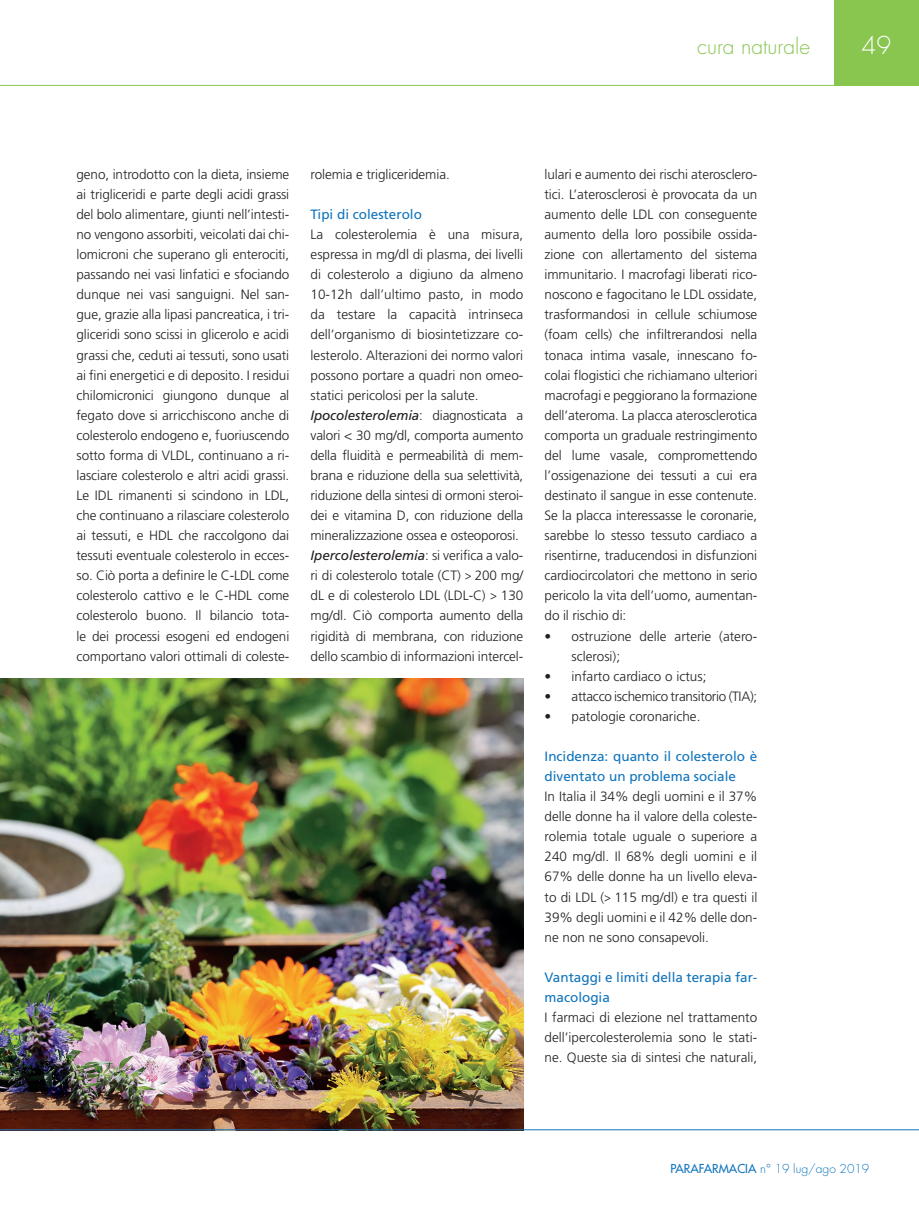
<style>
.page{position:relative;width:919px;height:1212px;background:#fff}
.page>*{position:absolute;margin:0;border:0;box-sizing:border-box;transform-origin:0 0}
.t1{font:300 24px "Futura";color:#fff}
.t2{font:300 21px "Futura";color:#89c650}
.testo{font:300 13.5px/20.1px "Frutiger";letter-spacing:-.005em;color:#231f20;text-align:justify}
.titoletto{font:13.5px/20.1px "Frutiger";color:#1074bc}
.t3{font:300 12px "Futura";color:#1074bc}
.s1{font-weight:400;font-style:italic}
.s2{font-family:"Calibri"}
.s3{font-weight:400}
</style>
<div class="page">
<div style="left:834px;top:0;width:84px;height:86px;background:#89c650"></div>
<hr style="left:0;top:85px;width:918px;height:1px;background:#89c650">
<img style="left:0;top:678px;width:523px;height:451px">
<hr style="left:0;top:1129px;width:918px;height:1px;background:#1074bc">
<h2 class="t2" style="left:697px;top:34px;width:114px">cura naturale</h2>
<h1 class="t1" style="left:861px;top:31px;width:31px">49</h1>
<p class="testo" style="left:77px;top:164px;width:214px">geno, introdotto con la dieta, insieme ai trigliceridi e parte degli acidi grassi del bolo alimentare, giunti nell’intesti&shy;no vengono assorbiti, veicolati dai chi&shy;lomicroni che superano gli enterociti, passando nei vasi linfatici e sfociando dunque nei vasi sanguigni. Nel san&shy;gue, grazie alla lipasi pancreatica, i tri&shy;gliceridi sono scissi in glicerolo e acidi grassi che, ceduti ai tessuti, sono usati ai fini energetici e di deposito. I residui chilomicronici giungono dunque al fegato dove si arricchiscono anche di colesterolo endogeno e, fuoriuscendo sotto forma di VLDL, continuano a ri&shy;lasciare colesterolo e altri acidi grassi.<br>Le IDL rimanenti si scindono in LDL, che continuano a rilasciare colesterolo ai tessuti, e HDL che raccolgono dai tessuti eventuale colesterolo in ecces&shy;so. Ciò porta a definire le C-LDL come colesterolo cattivo e le C-HDL come colesterolo buono. Il bilancio tota&shy;le dei processi esogeni ed endogeni comportano valori ottimali di coleste-</p>
<p class="testo" style="left:310px;top:164px;width:141px">rolemia e trigliceridemia.</p>
<p class="titoletto" style="left:310px;top:204px;width:113px">Tipi di colesterolo</p>
<p class="testo" style="left:310px;top:225px;width:214px">La colesterolemia è una misura, espressa in mg/dl di plasma, dei livelli di colesterolo a digiuno da almeno 10-12h dall’ultimo pasto, in modo da testare la capacità intrinseca dell’organismo di biosintetizzare co&shy;lesterolo. Alterazioni dei normo valori possono portare a quadri non omeo&shy;statici pericolosi per la salute.</p>
<p class="testo" style="left:310px;top:405px;width:214px"><span class="s1">Ipocolesterolemia</span>: diagnosticata a valori &lt; 30 mg/dl, comporta aumento della fluidità e permeabilità di mem&shy;brana e riduzione della sua selettività, riduzione della sintesi di ormoni steroi&shy;dei e vitamina D, con riduzione della mineralizzazione ossea e osteoporosi.</p>
<p class="testo" style="left:310px;top:546px;width:214px"><span class="s1">Ipercolesterolemia</span>: si verifica a valo&shy;ri di colesterolo totale (CT) <span class="s2">&gt;</span> 200 mg/ dL e di colesterolo LDL (LDL-C) <span class="s2">&gt;</span> 130 mg/dl. Ciò comporta aumento della rigidità di membrana, con riduzione dello scambio di informazioni intercel-</p>
<p class="testo" style="left:544px;top:164px;width:214px">lulari e aumento dei rischi aterosclero&shy;tici. L’aterosclerosi è provocata da un aumento delle LDL con conseguente aumento della loro possibile ossida&shy;zione con allertamento del sistema immunitario. I macrofagi liberati rico&shy;noscono e fagocitano le LDL ossidate, trasformandosi in cellule schiumose (foam cells) che infiltrerandosi nella tonaca intima vasale, innescano fo&shy;colai flogistici che richiamano ulteriori macrofagi e peggiorano la formazione dell’ateroma. La placca aterosclerotica comporta un graduale restringimento del lume vasale, compromettendo l’ossigenazione dei tessuti a cui era destinato il sangue in esse contenute.<br>Se la placca interessasse le coronarie, sarebbe lo stesso tessuto cardiaco a risentirne, traducendosi in disfunzioni cardiocircolatori che mettono in serio pericolo la vita dell’uomo, aumentan&shy;do il rischio di:</p>
<p class="testo" style="left:571px;top:626px;width:187px;text-indent:-27px">• ostruzione delle arterie (atero&shy;sclerosi);</p>
<p class="testo" style="left:544px;top:666px;width:163px">• infarto cardiaco o ictus;</p>
<p class="testo" style="left:544px;top:686px;width:214px">• attacco ischemico transitorio (TIA);</p>
<p class="testo" style="left:544px;top:706px;width:157px">• patologie coronariche.</p>
<p class="titoletto" style="left:544px;top:746px;width:214px">Incidenza: quanto il colesterolo è diventato un problema sociale</p>
<p class="testo" style="left:544px;top:787px;width:214px">In Italia il 34% degli uomini e il 37% delle donne ha il valore della coleste&shy;rolemia totale uguale o superiore a 240 mg/dl. Il 68% degli uomini e il 67% delle donne ha un livello eleva&shy;to di LDL (<span class="s2">&gt;</span> 115 mg/dl) e tra questi il 39% degli uomini e il 42% delle don&shy;ne non ne sono consapevoli.</p>
<p class="titoletto" style="left:544px;top:967px;width:214px">Vantaggi e limiti della terapia far&shy;macologia</p>
<p class="testo" style="left:544px;top:1007px;width:214px">I farmaci di elezione nel trattamento dell’ipercolesterolemia sono le stati&shy;ne. Queste sia di sintesi che naturali,</p>
<p class="t3" style="left:670px;top:1161px;width:200px"><span class="s3">PARAFARMACIA</span> n° 19 lug/ago 2019</p>
</div>
